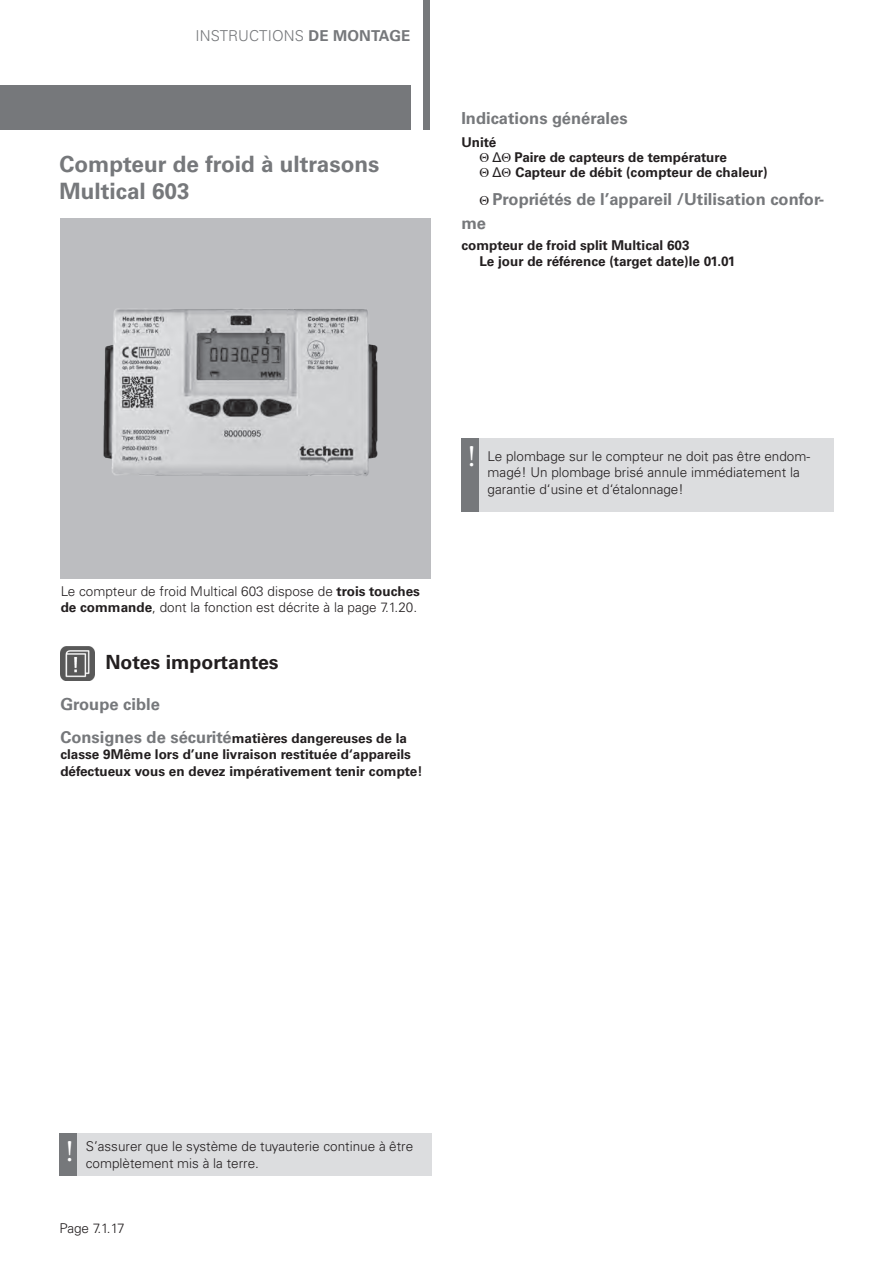
<style>
.page{position:relative;width:893px;height:1263px;background:#fff}
.page>*{position:absolute;margin:0;border:0;box-sizing:border-box;transform-origin:0 0}
.t1{font:700 22.5px/27px "Univers LT Pro 65";color:#76787b}
.t2{font:700 19.5px "Univers LT Pro 65";color:#231f20}
.t3{font:700 16.5px/24px "Univers LT Pro 65";color:#76787b}
.t4{font:300 15px "Univers LT Pro 45";letter-spacing:.01em;color:#76787b}
.t5{font:300 13.5px/16.5px "Univers LT Pro 45";color:#231f20}
.t6{font:700 13.5px/16.5px "Univers LT Pro 65";color:#231f20}
.s1{font-family:"Univers LT Pro 65";font-weight:700}
.s2{font-family:"Times New Roman";font-weight:400}
.s3{font-family:"Arial";font-weight:400}
.s4{font-family:"Times New Roman";font-weight:400;font-size:13.5px;color:#231f20}
.s5{font-size:16.5px;color:#76787b}
</style>
<div class="page">
<div style="left:60px;top:218px;width:371px;height:360px;background:#bcbdc0"></div>
<div style="left:0;top:85px;width:410px;height:45px;background:#76787b"></div>
<div style="left:423px;top:0;width:6px;height:130px;background:#76787b"></div>
<img style="left:61px;top:646px;width:34px;height:34px">
<div style="left:77px;top:1133px;width:354px;height:42px;background:#dcdddf"></div>
<div style="left:60px;top:1133px;width:17px;height:42px;background:#76787b"></div>
<div style="left:479px;top:438px;width:354px;height:74px;background:#dcdddf"></div>
<div style="left:461px;top:438px;width:18px;height:74px;background:#76787b"></div>
<img style="left:104px;top:309px;width:274px;height:167px">
<p class="t4" style="left:195px;top:26px;width:216px">INSTRUCTIONS <span class="s1">DE MONTAGE</span></p>
<p class="t1" style="left:60px;top:150px;width:321px">Compteur de froid à ultrasons<br>Multical 603</p>
<p class="t3" style="left:461px;top:106px;width:168px">Indications générales</p>
<p class="t6" style="left:461px;top:134px;width:36px">Unité</p>
<p class="t6" style="left:479px;top:149px;width:249px"><span class="s2">Θ</span> <span class="s3">Δ</span><span class="s2">Θ</span> Paire de capteurs de température</p>
<p class="t6" style="left:479px;top:164px;width:290px"><span class="s2">Θ</span> <span class="s3">Δ</span><span class="s2">Θ</span> Capteur de débit (compteur de chaleur)</p>
<p class="t3" style="left:461px;top:187px;width:364px;text-indent:18px"><span class="s4">Θ</span> Propriétés de l’appareil /Utilisation confor&shy;me</p>
<p class="t6" style="left:461px;top:237px;width:230px">compteur de froid split Multical 603</p>
<p class="t6" style="left:479px;top:254px;width:257px">Le jour de référence (target date)le 01.01</p>
<p class="t5" style="left:61px;top:583px;width:361px">Le compteur de froid Multical 603 dispose de <span class="s1">trois touches de commande</span>, dont la fonction est décrite à la page 7.1.20.</p>
<p class="t2" style="left:105px;top:650px;width:175px">Notes importantes</p>
<p class="t3" style="left:60px;top:692px;width:101px">Groupe cible</p>
<p class="t6" style="left:60px;top:730px;width:364px"><span class="s5">Consignes de sécurité</span>matières dangereuses de la classe 9Même lors d’une livraison restituée d‘appareils défectueux vous en devez impérativement tenir compte!</p>
<p class="t5" style="left:488px;top:447px;width:324px">Le plombage sur le compteur ne doit pas être endom&shy;magé! Un plombage brisé annule immédiatement la garantie d‘usine et d‘étalonnage!</p>
<p class="t5" style="left:86px;top:1138px;width:329px">S’assurer que le système de tuyauterie continue à être complètement mis à la terre.</p>
<p class="t5" style="left:60px;top:1220px;width:67px">Page 7.1.17</p>
</div>
